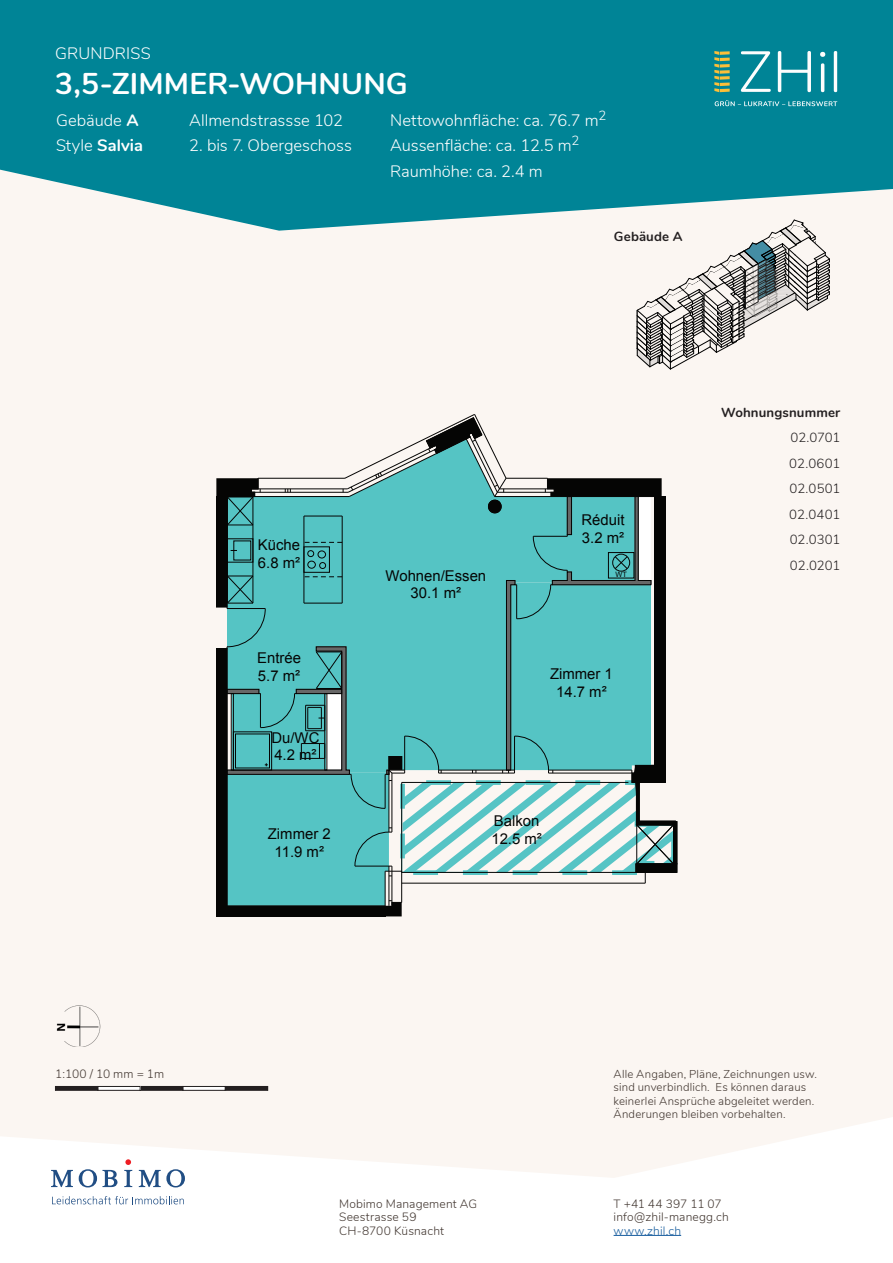
<style>
.page{position:relative;width:893px;height:1263px;background:#fff}
.page>*{position:absolute;margin:0;border:0;box-sizing:border-box;transform-origin:0 0}
.Titel{font:700 30px "Nunito";letter-spacing:.01em;color:#fff}
.Angaben{font:300 16.5px "Nunito";color:#fff}
.Angaben-2{font:700 16.5px "Nunito";letter-spacing:.005em;color:#fff}
.Titel-2{font:300 16.5px "Nunito";letter-spacing:.01em;color:#fff}
.t1{font:14.85px/17.9px "Arial";color:#050504}
.Angaben-3{font:300 13.2px "Nunito";color:#231f20}
.Angaben-4{font:700 13.2px "Nunito";letter-spacing:.01em;color:#231f20}
.t2{font:300 12px/13.5px "Nunito";letter-spacing:.01em;color:#423731}
.t3{font:300 12px "Nunito";letter-spacing:.015em;color:#175d9e}
.t4{font:300 11.4px/13.5px "Nunito";letter-spacing:.015em;color:#423731}
.t5{font:7.35px "Arial";color:#050504}
.s1{font-weight:700}
.s2{font-weight:300}
</style>
<div class="page">
<div style="left:0;top:231px;width:893px;height:947px;background:#fbf6f2"></div>
<svg style="left:0;top:0;width:893px;height:231px;background:#188e9e"></svg>
<svg style="left:715px;top:100px;width:108px;height:6px"></svg>
<svg style="left:741px;top:51px;width:30px;height:41px"></svg>
<svg style="left:778px;top:51px;width:33px;height:41px"></svg>
<svg style="left:820px;top:52px;width:5px;height:40px"></svg>
<svg style="left:834px;top:51px;width:3px;height:41px"></svg>
<svg style="left:714px;top:51px;width:16px;height:41px"></svg>
<hr style="left:614px;top:1235px;width:67px;height:1px;background:#175d9e">
<svg style="left:51px;top:1170px;width:22px;height:17px"></svg>
<svg style="left:79px;top:1169px;width:38px;height:18px"></svg>
<svg style="left:139px;top:1169px;width:46px;height:18px"></svg>
<svg style="left:52px;top:1196px;width:132px;height:8px"></svg>
<svg style="left:124px;top:1159px;width:8px;height:28px"></svg>
<img style="left:56px;top:1003px;width:48px;height:44px">
<div style="left:55px;top:1086px;width:43px;height:4px;border:1px solid #231f20"></div>
<div style="left:140px;top:1086px;width:43px;height:4px;border:1px solid #231f20"></div>
<div style="left:98px;top:1086px;width:42px;height:4px;border:1px solid #231f20"></div>
<div style="left:183px;top:1086px;width:42px;height:4px;border:1px solid #231f20"></div>
<div style="left:225px;top:1086px;width:43px;height:4px;border:1px solid #231f20"></div>
<svg style="left:637px;top:220px;width:193px;height:149px"></svg>
<svg style="left:216px;top:414px;width:461px;height:502px"></svg>
<div style="left:608px;top:552px;width:26px;height:26px;border:1px solid #050504"></div>
<p class="Titel-2" style="left:55px;top:41px;width:97px">GRUNDRISS</p>
<p class="Titel" style="left:55px;top:61px;width:354px">3,5-ZIMMER-WOHNUNG</p>
<p class="Angaben" style="left:189px;top:108px;width:155px">Allmendstrassse 102</p>
<p class="Angaben" style="left:189px;top:133px;width:164px">2. bis 7. Obergeschoss</p>
<p class="Angaben" style="left:390px;top:108px;width:218px">Nettowohnfläche: ca. 76.7 m<sup>2</sup></p>
<p class="Angaben" style="left:390px;top:133px;width:191px">Aussenfläche: ca. 12.5 m<sup>2</sup></p>
<p class="Angaben" style="left:390px;top:159px;width:154px">Raumhöhe: ca. 2.4 m</p>
<p class="Angaben" style="left:56px;top:108px;width:84px">Gebäude <span class="s1">A</span></p>
<p class="Angaben-2" style="left:56px;top:133px;width:88px"><span class="s2">Style</span> Salvia</p>
<p class="Angaben-4" style="left:614px;top:227px;width:70px">Gebäude A</p>
<p class="t1" style="left:258px;top:536px;width:44px">Küche<br>6.8 m²</p>
<p class="t1" style="left:257px;top:649px;width:45px">Entrée<br>5.7 m²</p>
<p class="t1" style="left:271px;top:729px;width:49px">Du/WC<br>4.2 m²</p>
<p class="t1" style="left:268px;top:825px;width:64px;text-align:center">Zimmer 2<br>11.9 m²</p>
<p class="t1" style="left:385px;top:566px;width:102px;text-align:center">Wohnen/Essen<br>30.1 m²</p>
<p class="t1" style="left:581px;top:511px;width:45px">Réduit<br>3.2 m²</p>
<p class="t5" style="left:615px;top:570px;width:13px">WT</p>
<p class="t1" style="left:550px;top:665px;width:64px;text-align:center">Zimmer 1<br>14.7 m²</p>
<p class="t1" style="left:491px;top:812px;width:52px">Balkon<br>12.5 m²</p>
<p class="Angaben-4" style="left:721px;top:402px;width:121px">Wohnungsnummer</p>
<p class="Angaben-3" style="left:790px;top:428px;width:51px">02.0701</p>
<p class="Angaben-3" style="left:789px;top:453px;width:53px">02.0601</p>
<p class="Angaben-3" style="left:789px;top:479px;width:52px">02.0501</p>
<p class="Angaben-3" style="left:789px;top:504px;width:53px">02.0401</p>
<p class="Angaben-3" style="left:790px;top:530px;width:52px">02.0301</p>
<p class="Angaben-3" style="left:790px;top:555px;width:52px">02.0201</p>
<p class="t2" style="left:55px;top:1067px;width:110px">1:100 / 10 mm = 1m</p>
<p class="t4" style="left:614px;top:1066px;width:205px">Alle Angaben, Pläne, Zeichnungen usw. sind unverbindlich. Es können daraus keinerlei Ansprüche abgeleitet werden.<br>Änderungen bleiben vorbehalten.</p>
<p class="t2" style="left:339px;top:1196px;width:140px">Mobimo Management AG<br>Seestrasse 59<br>CH-8700 Küsnacht</p>
<p class="t2" style="left:614px;top:1196px;width:117px">T +41 44 397 11 07 info@zhil-manegg.ch</p>
<p class="t3" style="left:614px;top:1221px;width:69px">www.zhil.ch</p>
</div>
